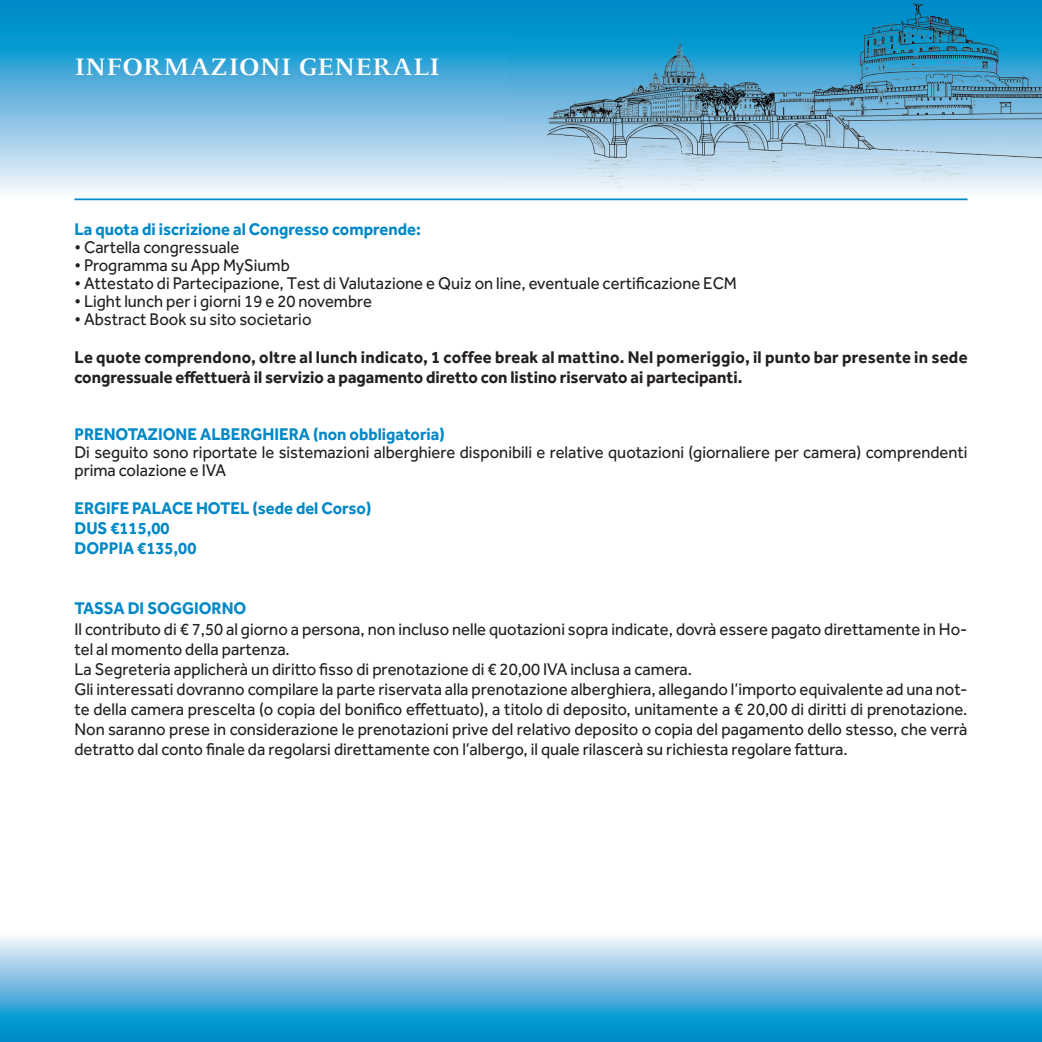
<style>
.page{position:relative;width:1042px;height:1042px;background:#fff}
.page>*{position:absolute;margin:0;border:0;box-sizing:border-box;transform-origin:0 0}
.t1{font:600 26.25px "FF Celeste";color:#fff;scale:1.1 1}
.t2{font:17.5px/20.1px "Effra";color:#231f20;scale:.95 1}
.t3{font:700 17.5px/20.1px "Effra";letter-spacing:.005em;color:#231f20;scale:.95 1}
.t4{font:700 17.5px/20.1px "Effra";color:#0088c7;scale:.95 1}
</style>
<div class="page">
<svg style="left:1px;top:937px;width:1041px;height:105px;background:#67b9df"></svg>
<svg style="left:0;top:933px;width:1px;height:109px"></svg>
<svg style="left:1px;top:0;width:1041px;height:193px;background:#6cbae0"></svg>
<svg style="left:0;top:0;width:1px;height:198px"></svg>
<img style="left:508px;top:0;width:534px;height:187px">
<hr style="left:74px;top:198px;width:893px;height:2px;background:#0088c7">
<h1 class="t1" style="left:74px;top:50px;width:334px">INFORMAZIONI GENERALI</h1>
<p class="t4" style="left:74px;top:219px;width:366px">La quota di iscrizione al Congresso comprende:</p>
<p class="t2" style="left:74px;top:237px;width:175px">• Cartella congressuale</p>
<p class="t2" style="left:74px;top:255px;width:228px">• Programma su App MySiumb</p>
<p class="t2" style="left:74px;top:273px;width:699px">• Attestato di Partecipazione, Test di Valutazione e Quiz on line, eventuale certificazione ECM</p>
<p class="t2" style="left:74px;top:291px;width:315px">• Light lunch per i giorni 19 e 20 novembre</p>
<p class="t2" style="left:74px;top:309px;width:251px">• Abstract Book su sito societario</p>
<p class="t3" style="left:74px;top:347px;width:941px">Le quote comprendono, oltre al lunch indicato, 1 coffee break al mattino. Nel pomeriggio, il punto bar presente in sede congressuale effettuerà il servizio a pagamento diretto con listino riservato ai partecipanti.</p>
<p class="t4" style="left:74px;top:423px;width:391px">PRENOTAZIONE ALBERGHIERA (non obbligatoria)</p>
<p class="t2" style="left:74px;top:442px;width:941px;line-height:18px">Di seguito sono riportate le sistemazioni alberghiere disponibili e relative quotazioni (giornaliere per camera) comprendenti prima colazione e IVA</p>
<p class="t4" style="left:74px;top:497px;width:314px">ERGIFE PALACE HOTEL (sede del Corso)<br>DUS €115,00<br>DOPPIA €135,00</p>
<p class="t4" style="left:74px;top:598px;width:182px">TASSA DI SOGGIORNO</p>
<p class="t2" style="left:74px;top:618px;width:941px">Il contributo di € 7,50 al giorno a persona, non incluso nelle quotazioni sopra indicate, dovrà essere pagato direttamente in Ho&shy;tel al momento della partenza.<br>La Segreteria applicherà un diritto fisso di prenotazione di € 20,00 IVA inclusa a camera.<br>Gli interessati dovranno compilare la parte riservata alla prenotazione alberghiera, allegando l’importo equivalente ad una not&shy;te della camera prescelta (o copia del bonifico effettuato), a titolo di deposito, unitamente a € 20,00 di diritti di prenotazione.<br>Non saranno prese in considerazione le prenotazioni prive del relativo deposito o copia del pagamento dello stesso, che verrà detratto dal conto finale da regolarsi direttamente con l’albergo, il quale rilascerà su richiesta regolare fattura.</p>
</div>
